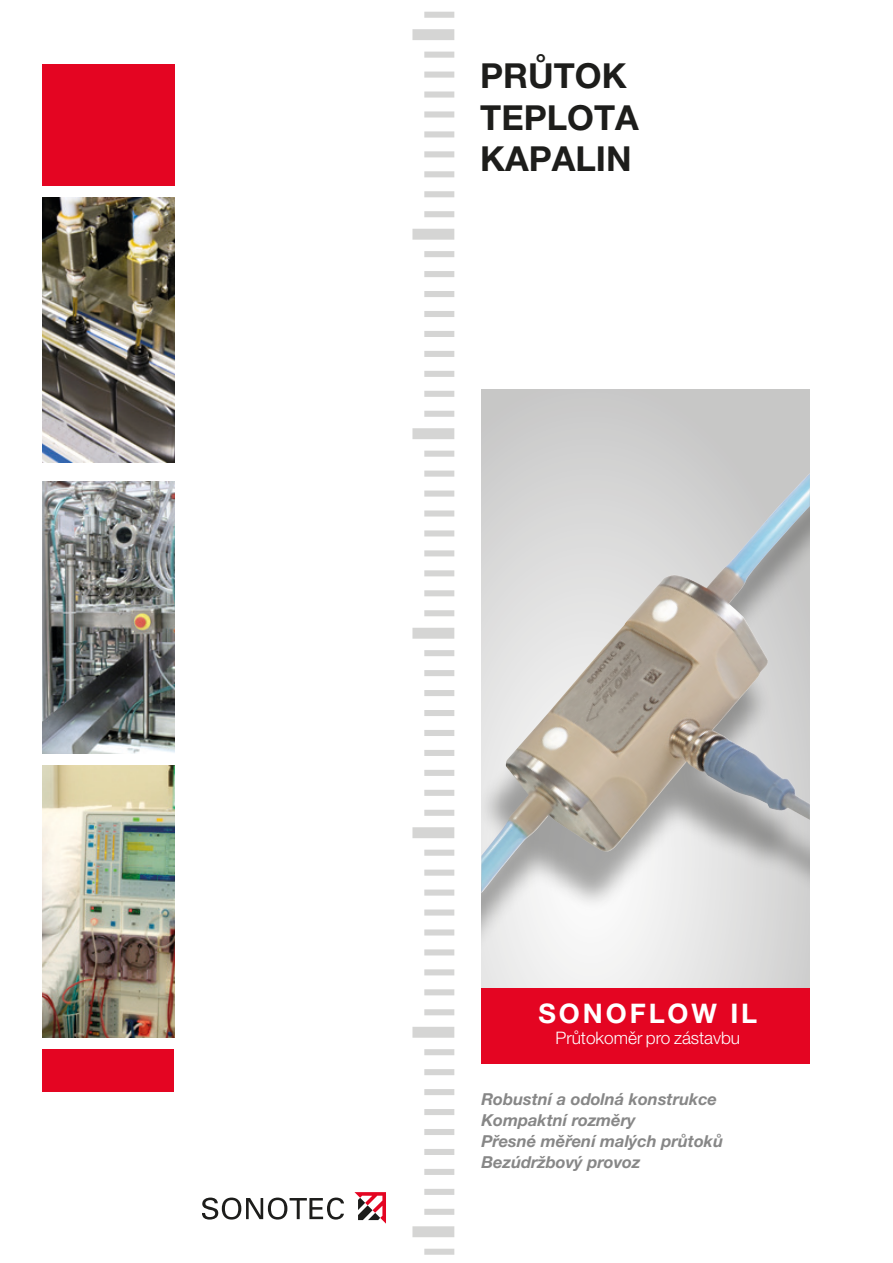
<style>
.page{position:relative;width:893px;height:1263px;background:#fff}
.page>*{position:absolute;margin:0;border:0;box-sizing:border-box;transform-origin:0 0}
.t1{font:700 34.5px/41.4px "Helvetica Neue LT Pro";color:#1d1d1b}
.t2{font:700 27px "Helvetica Neue LT Pro";letter-spacing:.11em;color:#fff}
.t3{font:300 17.25px "Helvetica Neue LT Pro";color:#fff}
.t4{font:italic 700 16.5px/21px "Helvetica Neue LT Pro";color:#878787}
</style>
<div class="page">
<div style="left:481px;top:389px;width:329px;height:613px;background:#c7c7c6"></div>
<div style="left:481px;top:415px;width:329px;height:587px;background:#1d1d1b;opacity:.4"></div>
<img style="left:481px;top:473px;width:329px;height:420px">
<div style="left:424px;top:1249px;width:30px;height:6px;background:#d5d5d4"></div>
<div style="left:412px;top:1226px;width:42px;height:11px;background:#d5d5d4"></div>
<div style="left:424px;top:1049px;width:30px;height:6px;background:#d5d5d4"></div>
<div style="left:424px;top:1069px;width:30px;height:6px;background:#d5d5d4"></div>
<div style="left:424px;top:1089px;width:30px;height:6px;background:#d5d5d4"></div>
<div style="left:424px;top:1109px;width:30px;height:6px;background:#d5d5d4"></div>
<div style="left:424px;top:1129px;width:30px;height:6px;background:#d5d5d4"></div>
<div style="left:424px;top:1149px;width:30px;height:6px;background:#d5d5d4"></div>
<div style="left:424px;top:1169px;width:30px;height:6px;background:#d5d5d4"></div>
<div style="left:424px;top:1189px;width:30px;height:6px;background:#d5d5d4"></div>
<div style="left:424px;top:1209px;width:30px;height:6px;background:#d5d5d4"></div>
<div style="left:412px;top:1027px;width:42px;height:11px;background:#d5d5d4"></div>
<div style="left:424px;top:850px;width:30px;height:6px;background:#d5d5d4"></div>
<div style="left:424px;top:870px;width:30px;height:6px;background:#d5d5d4"></div>
<div style="left:424px;top:889px;width:30px;height:7px;background:#d5d5d4"></div>
<div style="left:424px;top:909px;width:30px;height:6px;background:#d5d5d4"></div>
<div style="left:424px;top:929px;width:30px;height:6px;background:#d5d5d4"></div>
<div style="left:424px;top:949px;width:30px;height:6px;background:#d5d5d4"></div>
<div style="left:424px;top:969px;width:30px;height:6px;background:#d5d5d4"></div>
<div style="left:424px;top:989px;width:30px;height:6px;background:#d5d5d4"></div>
<div style="left:424px;top:1009px;width:30px;height:6px;background:#d5d5d4"></div>
<div style="left:412px;top:827px;width:42px;height:11px;background:#d5d5d4"></div>
<div style="left:424px;top:650px;width:30px;height:6px;background:#d5d5d4"></div>
<div style="left:424px;top:670px;width:30px;height:6px;background:#d5d5d4"></div>
<div style="left:424px;top:690px;width:30px;height:6px;background:#d5d5d4"></div>
<div style="left:424px;top:710px;width:30px;height:6px;background:#d5d5d4"></div>
<div style="left:424px;top:730px;width:30px;height:6px;background:#d5d5d4"></div>
<div style="left:424px;top:750px;width:30px;height:6px;background:#d5d5d4"></div>
<div style="left:424px;top:770px;width:30px;height:6px;background:#d5d5d4"></div>
<div style="left:424px;top:790px;width:30px;height:6px;background:#d5d5d4"></div>
<div style="left:424px;top:810px;width:30px;height:6px;background:#d5d5d4"></div>
<div style="left:412px;top:628px;width:42px;height:11px;background:#d5d5d4"></div>
<div style="left:424px;top:451px;width:30px;height:6px;background:#d5d5d4"></div>
<div style="left:424px;top:471px;width:30px;height:6px;background:#d5d5d4"></div>
<div style="left:424px;top:490px;width:30px;height:7px;background:#d5d5d4"></div>
<div style="left:424px;top:510px;width:30px;height:6px;background:#d5d5d4"></div>
<div style="left:424px;top:530px;width:30px;height:6px;background:#d5d5d4"></div>
<div style="left:424px;top:550px;width:30px;height:6px;background:#d5d5d4"></div>
<div style="left:424px;top:570px;width:30px;height:6px;background:#d5d5d4"></div>
<div style="left:424px;top:590px;width:30px;height:6px;background:#d5d5d4"></div>
<div style="left:424px;top:610px;width:30px;height:6px;background:#d5d5d4"></div>
<div style="left:412px;top:428px;width:42px;height:11px;background:#d5d5d4"></div>
<div style="left:424px;top:251px;width:30px;height:6px;background:#d5d5d4"></div>
<div style="left:424px;top:271px;width:30px;height:6px;background:#d5d5d4"></div>
<div style="left:424px;top:291px;width:30px;height:6px;background:#d5d5d4"></div>
<div style="left:424px;top:311px;width:30px;height:6px;background:#d5d5d4"></div>
<div style="left:424px;top:331px;width:30px;height:6px;background:#d5d5d4"></div>
<div style="left:424px;top:351px;width:30px;height:6px;background:#d5d5d4"></div>
<div style="left:424px;top:371px;width:30px;height:6px;background:#d5d5d4"></div>
<div style="left:424px;top:391px;width:30px;height:6px;background:#d5d5d4"></div>
<div style="left:424px;top:411px;width:30px;height:6px;background:#d5d5d4"></div>
<div style="left:412px;top:229px;width:42px;height:11px;background:#d5d5d4"></div>
<div style="left:424px;top:52px;width:30px;height:6px;background:#d5d5d4"></div>
<div style="left:424px;top:72px;width:30px;height:6px;background:#d5d5d4"></div>
<div style="left:424px;top:91px;width:30px;height:7px;background:#d5d5d4"></div>
<div style="left:424px;top:111px;width:30px;height:6px;background:#d5d5d4"></div>
<div style="left:424px;top:131px;width:30px;height:6px;background:#d5d5d4"></div>
<div style="left:424px;top:151px;width:30px;height:6px;background:#d5d5d4"></div>
<div style="left:424px;top:171px;width:30px;height:6px;background:#d5d5d4"></div>
<div style="left:424px;top:191px;width:30px;height:6px;background:#d5d5d4"></div>
<div style="left:424px;top:211px;width:30px;height:6px;background:#d5d5d4"></div>
<div style="left:412px;top:29px;width:42px;height:11px;background:#d5d5d4"></div>
<div style="left:424px;top:12px;width:30px;height:6px;background:#d5d5d4"></div>
<svg style="left:202px;top:1197px;width:142px;height:22px"></svg>
<svg style="left:354px;top:1192px;width:32px;height:32px"></svg>
<div style="left:481px;top:988px;width:329px;height:75px;background:#e40522"></div>
<img style="left:43px;top:197px;width:131px;height:265px">
<img style="left:43px;top:482px;width:131px;height:272px">
<div style="left:43px;top:64px;width:132px;height:121px;background:#e40522"></div>
<img style="left:43px;top:765px;width:131px;height:272px">
<div style="left:43px;top:1050px;width:131px;height:42px;background:#e40522"></div>
<h1 class="t1" style="left:480px;top:55px;width:160px">PRŮTOK<br>TEPLOTA<br>KAPALIN</h1>
<h2 class="t2" style="left:538px;top:997px;width:220px">SONOFLOW IL</h2>
<p class="t3" style="left:555px;top:1027px;width:186px">Průtokoměr pro zástavbu</p>
<p class="t4" style="left:481px;top:1088px;width:243px">Robustní a odolná konstrukce<br>Kompaktní rozměry<br>Přesné měření malých průtoků<br>Bezúdržbový provoz</p>
</div>
